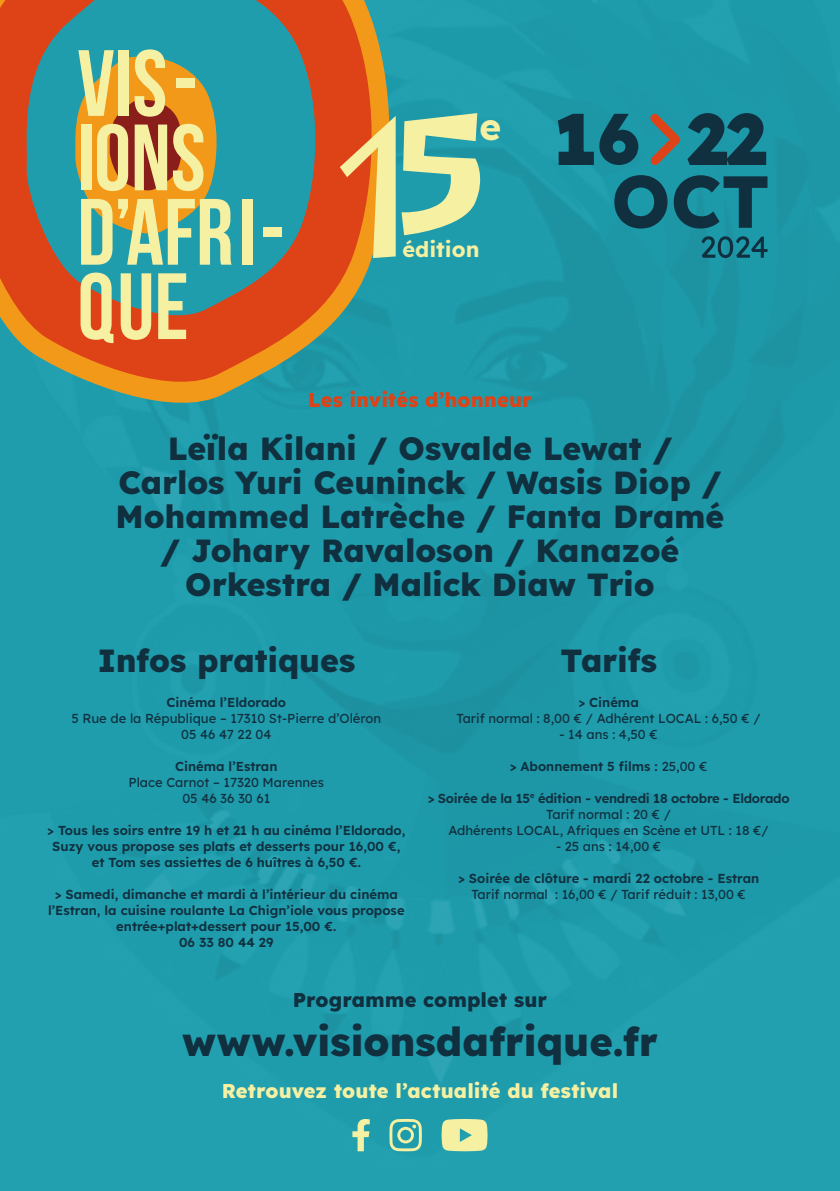
<style>
.page{position:relative;width:840px;height:1191px;background:#fff}
.page>*{position:absolute;margin:0;border:0;box-sizing:border-box;transform-origin:0 0}
.t1{font:900 72px "Lexend";color:#10303f}
.t2{font:800 40px "Lexend";letter-spacing:-.005em;color:#10303f}
.t3{font:700 36.8px "Lexend";color:#f6f0a2}
.t4{font:800 32px/34px "Lexend";letter-spacing:-.005em;color:#10303f;text-align:center}
.t5{font:700 21.6px "Lexend";color:#f6f0a2}
.t6{font:800 20px "Lexend";letter-spacing:.005em;color:#f6f0a2}
.t7{font:800 20px "Lexend";letter-spacing:.005em;color:#10303f}
.t8{font:800 20px "Lexend";letter-spacing:.005em;color:#de4217}
.t9{font:600 13px/16px "Lexend";color:#10303f;text-align:center}
.t10{font:13px/16px "Lexend";color:#10303f;text-align:center}
.s1{font-weight:400}
.s2{font-weight:600}
</style>
<div class="page">
<img style="left:0;top:0;width:839px;height:1191px">
<svg style="left:0;top:0;width:398px;height:419px;background:#2f9da4"></svg>
<svg style="left:0;top:0;width:380px;height:397px;background:#aa6f42"></svg>
<svg style="left:17px;top:0;width:304px;height:326px;background:#647d77"></svg>
<svg style="left:71px;top:49px;width:160px;height:216px;background:#b2b67a"></svg>
<div style="left:263px;top:227px;width:19px;height:9px;background:#f6f0a2"></div>
<div style="left:242px;top:199px;width:10px;height:66px;background:#f6f0a2"></div>
<svg style="left:80px;top:272px;width:33px;height:71px;background:#d9b97e"></svg>
<svg style="left:121px;top:273px;width:30px;height:67px;background:#cac58e"></svg>
<svg style="left:158px;top:273px;width:28px;height:66px;background:#bec290"></svg>
<svg style="left:389px;top:1119px;width:32px;height:32px"></svg>
<svg style="left:352px;top:1119px;width:17px;height:32px"></svg>
<svg style="left:441px;top:1119px;width:46px;height:32px"></svg>
<svg style="left:339px;top:116px;width:56px;height:142px;background:#ea954e"></svg>
<svg style="left:401px;top:113px;width:85px;height:122px;background:#8dc6a6"></svg>
<svg style="left:701px;top:236px;width:66px;height:22px"></svg>
<svg style="left:614px;top:175px;width:53px;height:53px;background:#155b6a"></svg>
<svg style="left:673px;top:175px;width:94px;height:53px;background:#176978"></svg>
<svg style="left:649px;top:113px;width:31px;height:52px;background:#627974"></svg>
<h3 class="t3" style="left:479px;top:100px;width:23px">e</h3>
<h3 class="t5" style="left:402px;top:234px;width:79px">édition</h3>
<h1 class="t1" style="left:553px;top:87px;width:213px">16 22</h1>
<h3 class="t8" style="left:308px;top:385px;width:225px">Les invités d’honneur</h3>
<h3 class="t4" style="left:115px;top:430px;width:610px">Leïla Kilani / Osvalde Lewat /<br>Carlos Yuri Ceuninck / Wasis Diop /<br>Mohammed Latrèche / Fanta Dramé / Johary Ravaloson / Kanazoé<br>Orkestra / Malick Diaw Trio</h3>
<h3 class="t4" style="left:97px;top:642px;width:259px">Infos pratiques</h3>
<p class="t9" style="left:166px;top:693px;width:121px">Cinéma l’Eldorado</p>
<p class="t10" style="left:71px;top:709px;width:311px">5 Rue de la République – 17310 St-Pierre d’Oléron<br>05 46 47 22 04</p>
<p class="t9" style="left:175px;top:757px;width:104px">Cinéma l’Estran</p>
<p class="t10" style="left:128px;top:773px;width:197px">Place Carnot – 17320 Marennes<br>05 46 36 30 61</p>
<p class="t9" style="left:47px;top:821px;width:359px">&gt; Tous les soirs entre 19 h et 21 h au cinéma l’Eldorado,<br>Suzy vous propose ses plats et desserts pour 16,00 €, et Tom ses assiettes de 6 huîtres à 6,50 €.</p>
<p class="t9" style="left:48px;top:885px;width:358px">&gt; Samedi, dimanche et mardi à l’intérieur du cinéma l’Estran, la cuisine roulante La Chign’iole vous propose entrée+plat+dessert pour 15,00 €.<br>06 33 80 44 29</p>
<h3 class="t4" style="left:560px;top:642px;width:98px">Tarifs</h3>
<p class="t9" style="left:578px;top:693px;width:62px">&gt; Cinéma</p>
<p class="t10" style="left:456px;top:709px;width:305px">Tarif normal : 8,00 € / Adhérent LOCAL : 6,50 € /</p>
<p class="t10" style="left:559px;top:725px;width:100px">- 14 ans : 4,50 €</p>
<p class="t9" style="left:509px;top:757px;width:199px">&gt; Abonnement 5 films : <span class="s1">25,00 €</span></p>
<p class="t10" style="left:427px;top:789px;width:363px"><span class="s2">&gt; Soirée de la 15</span><sup>e</sup> <span class="s2">édition - vendredi 18 octobre - Eldorado<br></span>Tarif normal : 20 € /<br>Adhérents LOCAL, Afriques en Scène et UTL : 18 €/</p>
<p class="t10" style="left:555px;top:837px;width:107px">- 25 ans : 14,00 €</p>
<p class="t9" style="left:458px;top:869px;width:302px">&gt; Soirée de clôture - mardi 22 octobre - Estran</p>
<p class="t10" style="left:471px;top:885px;width:276px">Tarif normal : 16,00 € / Tarif réduit : 13,00 €</p>
<h3 class="t7" style="left:292px;top:985px;width:256px">Programme complet sur</h3>
<h2 class="t2" style="left:182px;top:1013px;width:477px">www.visionsdafrique.fr</h2>
<h3 class="t6" style="left:221px;top:1076px;width:398px">Retrouvez toute l’actualité du festival</h3>
</div>
